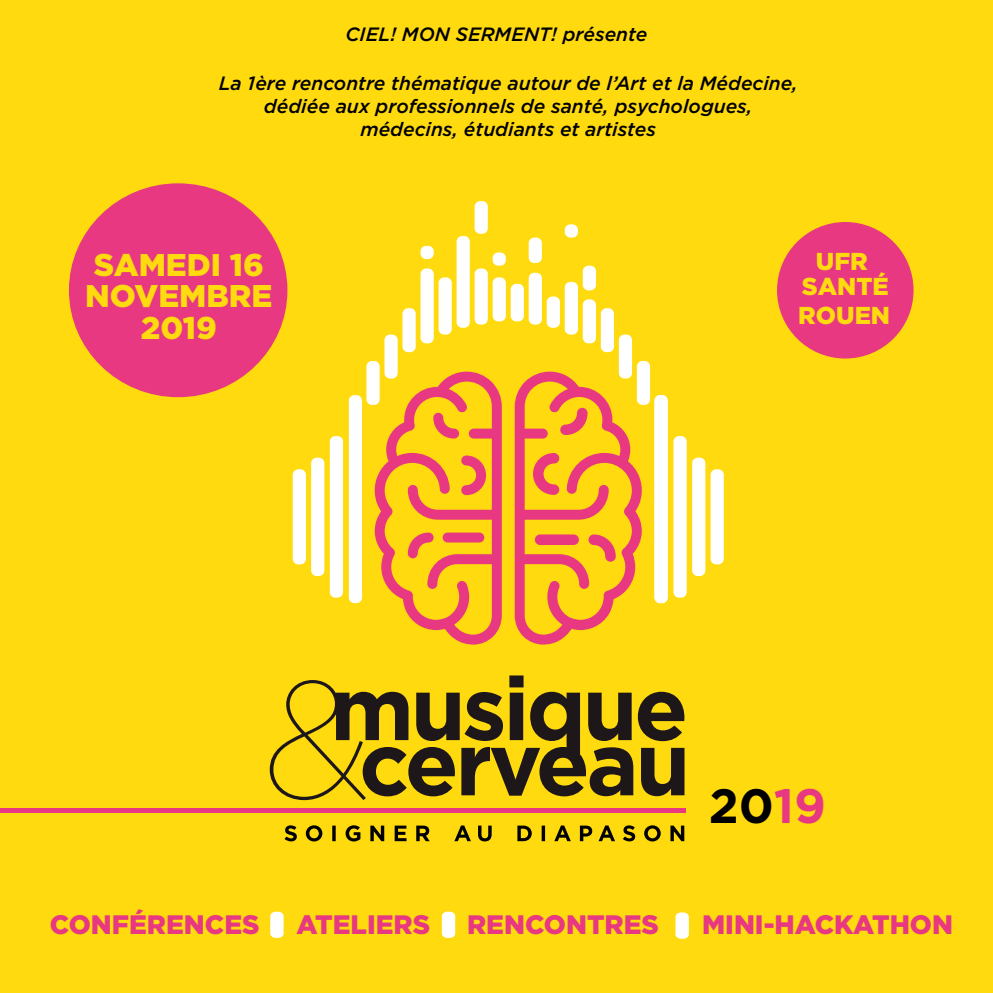
<style>
.page{position:relative;width:993px;height:993px;background:#fff}
.page>*{position:absolute;margin:0;border:0;box-sizing:border-box;transform-origin:0 0}
.t1{font:700 48.12px "Gotham";color:#000}
.t2{font:900 31.32px/31.3px "Gotham";color:#ffda0f;text-align:center}
.t3{font:900 26.6px "Gotham";color:#e83881}
.t4{font:900 24.32px/25.6px "Gotham";color:#ffda0f;text-align:center}
.t5{font:italic 500 19.25px/23.1px "Gotham";color:#000;text-align:center}
.s1{color:#e83881}
</style>
<div class="page">
<div style="left:0;top:0;width:992px;height:992px;background:#ffda0f"></div>
<div style="left:292px;top:469px;width:14px;height:95px;background:#fff;border-radius:6px"></div>
<div style="left:330px;top:436px;width:13px;height:161px;background:#fff;border-radius:6px"></div>
<div style="left:366px;top:361px;width:13px;height:44px;background:#fff;border-radius:6px"></div>
<div style="left:384px;top:334px;width:13px;height:44px;background:#fff;border-radius:6px"></div>
<div style="left:402px;top:308px;width:13px;height:44px;background:#fff;border-radius:6px"></div>
<div style="left:420px;top:268px;width:13px;height:75px;background:#fff;border-radius:6px"></div>
<div style="left:438px;top:277px;width:13px;height:57px;background:#fff;border-radius:6px"></div>
<div style="left:420px;top:246px;width:13px;height:13px;background:#fff;border-radius:6px"></div>
<div style="left:492px;top:252px;width:13px;height:13px;background:#fff;border-radius:6px"></div>
<div style="left:582px;top:265px;width:13px;height:25px;background:#fff;border-radius:6px"></div>
<div style="left:564px;top:224px;width:13px;height:13px;background:#fff;border-radius:6px"></div>
<div style="left:474px;top:201px;width:13px;height:33px;background:#fff;border-radius:6px"></div>
<div style="left:528px;top:237px;width:13px;height:26px;background:#fff;border-radius:6px"></div>
<div style="left:456px;top:236px;width:13px;height:91px;background:#fff;border-radius:6px"></div>
<div style="left:474px;top:268px;width:13px;height:56px;background:#fff;border-radius:6px"></div>
<div style="left:492px;top:277px;width:13px;height:44px;background:#fff;border-radius:6px"></div>
<div style="left:510px;top:284px;width:13px;height:37px;background:#fff;border-radius:6px"></div>
<div style="left:528px;top:273px;width:13px;height:51px;background:#fff;border-radius:6px"></div>
<div style="left:546px;top:296px;width:13px;height:31px;background:#fff;border-radius:6px"></div>
<div style="left:311px;top:457px;width:13px;height:119px;background:#fff;border-radius:6px"></div>
<div style="left:349px;top:395px;width:13px;height:208px;background:#fff;border-radius:6px"></div>
<div style="left:636px;top:361px;width:14px;height:44px;background:#fff;border-radius:6px"></div>
<div style="left:618px;top:334px;width:13px;height:44px;background:#fff;border-radius:6px"></div>
<div style="left:600px;top:308px;width:13px;height:44px;background:#fff;border-radius:6px"></div>
<div style="left:582px;top:299px;width:13px;height:44px;background:#fff;border-radius:6px"></div>
<div style="left:564px;top:282px;width:13px;height:52px;background:#fff;border-radius:6px"></div>
<div style="left:710px;top:469px;width:13px;height:95px;background:#fff;border-radius:6px"></div>
<div style="left:673px;top:436px;width:13px;height:161px;background:#fff;border-radius:6px"></div>
<div style="left:692px;top:457px;width:13px;height:119px;background:#fff;border-radius:6px"></div>
<div style="left:654px;top:395px;width:13px;height:208px;background:#fff;border-radius:6px"></div>
<svg style="left:514px;top:371px;width:127px;height:273px"></svg>
<svg style="left:374px;top:371px;width:127px;height:273px"></svg>
<div style="left:0;top:807px;width:685px;height:5px;background:#e83881"></div>
<svg style="left:284px;top:825px;width:145px;height:16px"></svg>
<svg style="left:454px;top:825px;width:37px;height:16px"></svg>
<svg style="left:517px;top:825px;width:167px;height:16px"></svg>
<svg style="left:270px;top:675px;width:414px;height:124px"></svg>
<div style="left:776px;top:222px;width:137px;height:136px;background:#e83881;border-radius:50%"></div>
<svg style="left:270px;top:911px;width:13px;height:26px"></svg>
<svg style="left:675px;top:912px;width:13px;height:26px"></svg>
<svg style="left:441px;top:911px;width:14px;height:26px"></svg>
<div style="left:69px;top:183px;width:218px;height:214px;background:#e83881;border-radius:50%"></div>
<p class="t5" style="left:345px;top:23px;width:303px">CIEL! MON SERMENT! présente</p>
<p class="t5" style="left:219px;top:71px;width:580px">La 1ère rencontre thématique autour de l’Art et la Médecine, dédiée aux professionnels de santé, psychologues, médecins, étudiants et artistes</p>
<h2 class="t2" style="left:85px;top:249px;width:189px">SAMEDI 16<br>NOVEMBRE<br>2019</h2>
<p class="t4" style="left:801px;top:248px;width:88px">UFR<br>SANTÉ</p>
<p class="t4" style="left:798px;top:302px;width:93px">ROUEN</p>
<h1 class="t1" style="left:708px;top:778px;width:119px">20<span class="s1">19</span></h1>
<h3 class="t3" style="left:50px;top:908px;width:211px">CONFÉRENCES</h3>
<h3 class="t3" style="left:296px;top:908px;width:135px">ATELIERS</h3>
<h3 class="t3" style="left:467px;top:908px;width:193px">RENCONTRES</h3>
<h3 class="t3" style="left:702px;top:908px;width:252px">MINI-HACKATHON</h3>
</div>
